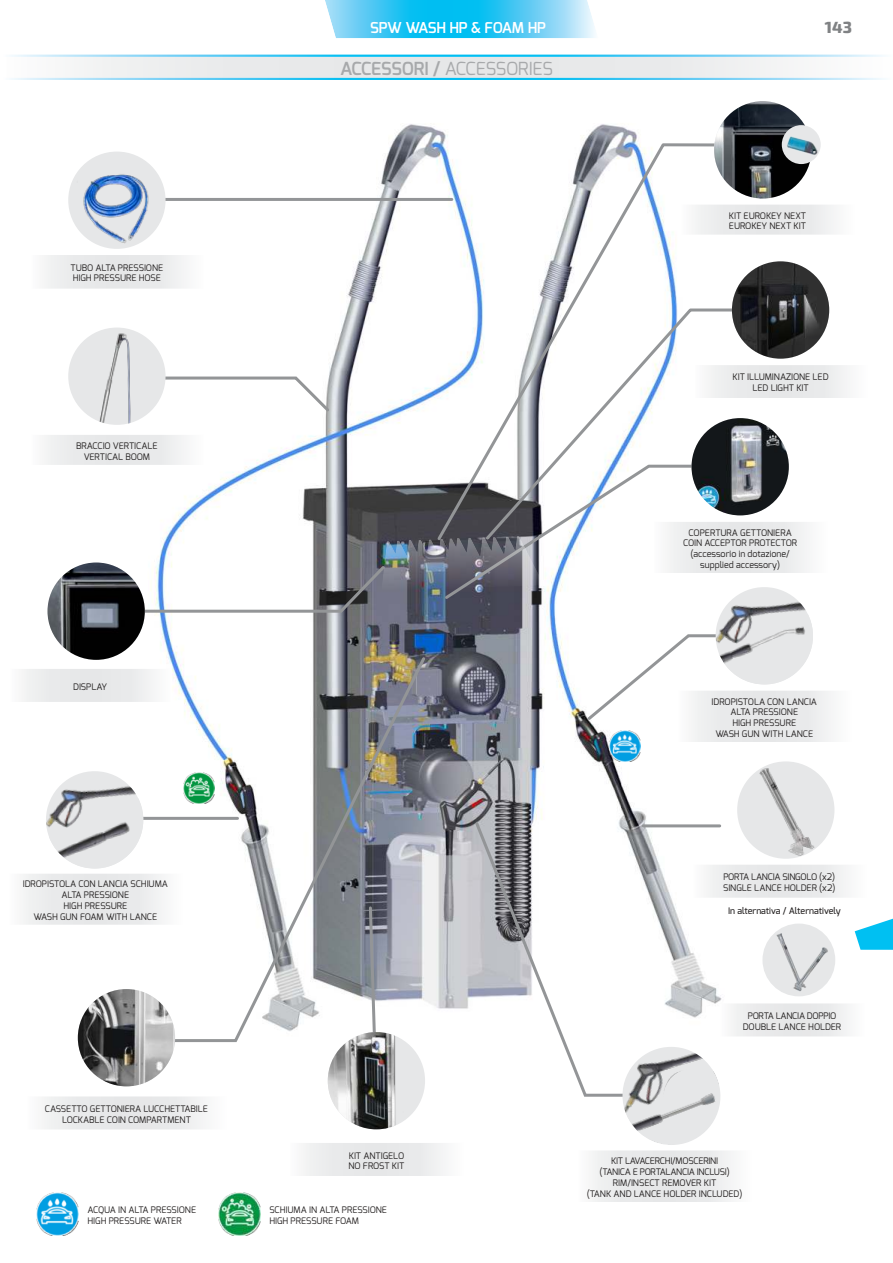
<style>
.page{position:relative;width:893px;height:1263px;background:#fff}
.page>*{position:absolute;margin:0;border:0;box-sizing:border-box;transform-origin:0 0}
.t1{font:18px "Exo";letter-spacing:-.01em;color:#a7a9ab}
.t2{font:800 16.2px "Exo 2";color:#808284}
.t3{font:600 15px "Exo";letter-spacing:-.02em;color:#fff}
.t4{font:9px/10.8px "Exo";color:#221f1f;text-align:center}
.t5{font:9px/10.8px "Exo";letter-spacing:-.02em;color:#221f1f;text-align:center}
.t6{font:500 9px "Exo";color:#221f1f}
.s1{font-weight:600}
</style>
<div class="page">
<svg style="left:855px;top:918px;width:38px;height:32px"></svg>
<img style="left:11px;top:55px;width:873px;height:25px">
<img style="left:325px;top:0;width:270px;height:38px">
<img style="left:66px;top:101px;width:746px;height:1006px">
<img style="left:24px;top:669px;width:137px;height:33px">
<svg style="left:435px;top:142px;width:338px;height:394px"></svg>
<img style="left:680px;top:205px;width:154px;height:29px">
<img style="left:714px;top:101px;width:97px;height:98px;border-radius:49px">
<div style="left:782px;top:125px;width:39px;height:39px;background:#e6e7e8;border-radius:50%"></div>
<img style="left:782px;top:131px;width:39px;height:28px">
<img style="left:732px;top:261px;width:97px;height:98px;border-radius:49px">
<img style="left:691px;top:418px;width:98px;height:97px;border-radius:49px">
<svg style="left:442px;top:463px;width:370px;height:260px"></svg>
<img style="left:719px;top:614px;width:94px;height:72px">
<img style="left:694px;top:365px;width:153px;height:33px">
<img style="left:653px;top:522px;width:159px;height:51px">
<img style="left:677px;top:691px;width:154px;height:51px">
<img style="left:737px;top:761px;width:97px;height:98px;border-radius:49px">
<div style="left:722px;top:865px;width:124px;height:32px;background:#e8e9ea"></div>
<svg style="left:159px;top:375px;width:173px;height:39px"></svg>
<svg style="left:124px;top:563px;width:263px;height:51px"></svg>
<svg style="left:161px;top:655px;width:267px;height:388px"></svg>
<svg style="left:367px;top:905px;width:11px;height:127px"></svg>
<img style="left:68px;top:328px;width:98px;height:97px;border-radius:49px">
<img style="left:45px;top:435px;width:159px;height:30px">
<img style="left:23px;top:874px;width:159px;height:51px">
<img style="left:48px;top:562px;width:97px;height:98px;border-radius:49px">
<hr style="left:155px;top:198px;width:297px;height:3px;background:#939597">
<hr style="left:132px;top:817px;width:105px;height:3px;background:#939597">
<img style="left:78px;top:989px;width:97px;height:97px;border-radius:49px">
<img style="left:44px;top:1096px;width:182px;height:33px">
<div style="left:68px;top:152px;width:98px;height:97px;background:#e6e7e8;border-radius:50%"></div>
<img style="left:68px;top:162px;width:98px;height:85px">
<img style="left:45px;top:255px;width:159px;height:33px">
<div style="left:328px;top:1032px;width:97px;height:97px;background:#e6e7e8;border-radius:50%"></div>
<img style="left:328px;top:1032px;width:88px;height:97px">
<svg style="left:46px;top:767px;width:102px;height:106px"></svg>
<img style="left:49px;top:798px;width:96px;height:72px">
<div style="left:762px;top:923px;width:73px;height:73px;background:#e6e7e8;border-radius:50%"></div>
<img style="left:773px;top:932px;width:59px;height:61px">
<img style="left:722px;top:1003px;width:126px;height:33px">
<img style="left:36px;top:1193px;width:43px;height:42px">
<img style="left:218px;top:1193px;width:42px;height:42px">
<img style="left:610px;top:730px;width:30px;height:31px">
<img style="left:184px;top:773px;width:31px;height:30px">
<svg style="left:473px;top:820px;width:249px;height:293px"></svg>
<img style="left:626px;top:1068px;width:96px;height:77px">
<img style="left:381px;top:536px;width:163px;height:55px">
<h3 class="t3" style="left:370px;top:21px;width:177px">SPW WASH HP &amp; FOAM HP</h3>
<h1 class="t1" style="left:340px;top:58px;width:214px"><span class="s1">ACCESSORI /</span> ACCESSORIES</h1>
<h2 class="t2" style="left:825px;top:18px;width:29px">143</h2>
<p class="t4" style="left:71px;top:262px;width:94px;text-align:left">TUBO ALTA PRESSIONE<br>HIGH PRESSURE HOSE</p>
<p class="t4" style="left:76px;top:441px;width:83px">BRACCIO VERTICALE<br>VERTICAL BOOM</p>
<p class="t4" style="left:73px;top:681px;width:35px">DISPLAY</p>
<p class="t4" style="left:23px;top:879px;width:147px">IDROPISTOLA CON LANCIA SCHIUMA<br>ALTA PRESSIONE<br>HIGH PRESSURE<br>WASH GUN FOAM WITH LANCE</p>
<p class="t4" style="left:45px;top:1103px;width:165px">CASSETTO GETTONIERA LUCCHETTABILE<br>LOCKABLE COIN COMPARTMENT</p>
<p class="t4" style="left:348px;top:1150px;width:57px;text-align:left">KIT ANTIGELO<br>NO FROST KIT</p>
<p class="t4" style="left:87px;top:1205px;width:110px;text-align:left">ACQUA IN ALTA PRESSIONE<br>HIGH PRESSURE WATER</p>
<p class="t4" style="left:269px;top:1205px;width:119px;text-align:left">SCHIUMA IN ALTA PRESSIONE<br>HIGH PRESSURE FOAM</p>
<p class="t4" style="left:729px;top:210px;width:78px;text-align:left">KIT EUROKEY NEXT<br>EUROKEY NEXT KIT</p>
<p class="t4" style="left:732px;top:372px;width:98px">KIT ILLUMINAZIONE LED<br>LED LIGHT KIT</p>
<p class="t4" style="left:683px;top:527px;width:116px">COPERTURA GETTONIERA<br>COIN ACCEPTOR PROTECTOR (accessorio in dotazione/ supplied accessory)</p>
<p class="t4" style="left:712px;top:696px;width:107px">IDROPISTOLA CON LANCIA<br>ALTA PRESSIONE<br>HIGH PRESSURE<br>WASH GUN WITH LANCE</p>
<p class="t5" style="left:723px;top:872px;width:114px;text-align:left">PORTA LANCIA SINGOLO (x2)<br>SINGLE LANCE HOLDER (x2)</p>
<p class="t6" style="left:728px;top:907px;width:114px">In alternativa / Alternatively</p>
<p class="t5" style="left:743px;top:1010px;width:100px">PORTA LANCIA DOPPIO<br>DOUBLE LANCE HOLDER</p>
<p class="t5" style="left:587px;top:1156px;width:157px">KIT LAVACERCHI/MOSCERINI<br>(TANICA E PORTALANCIA INCLUSI)<br>RIM/INSECT REMOVER KIT<br>(TANK AND LANCE HOLDER INCLUDED)</p>
</div>
